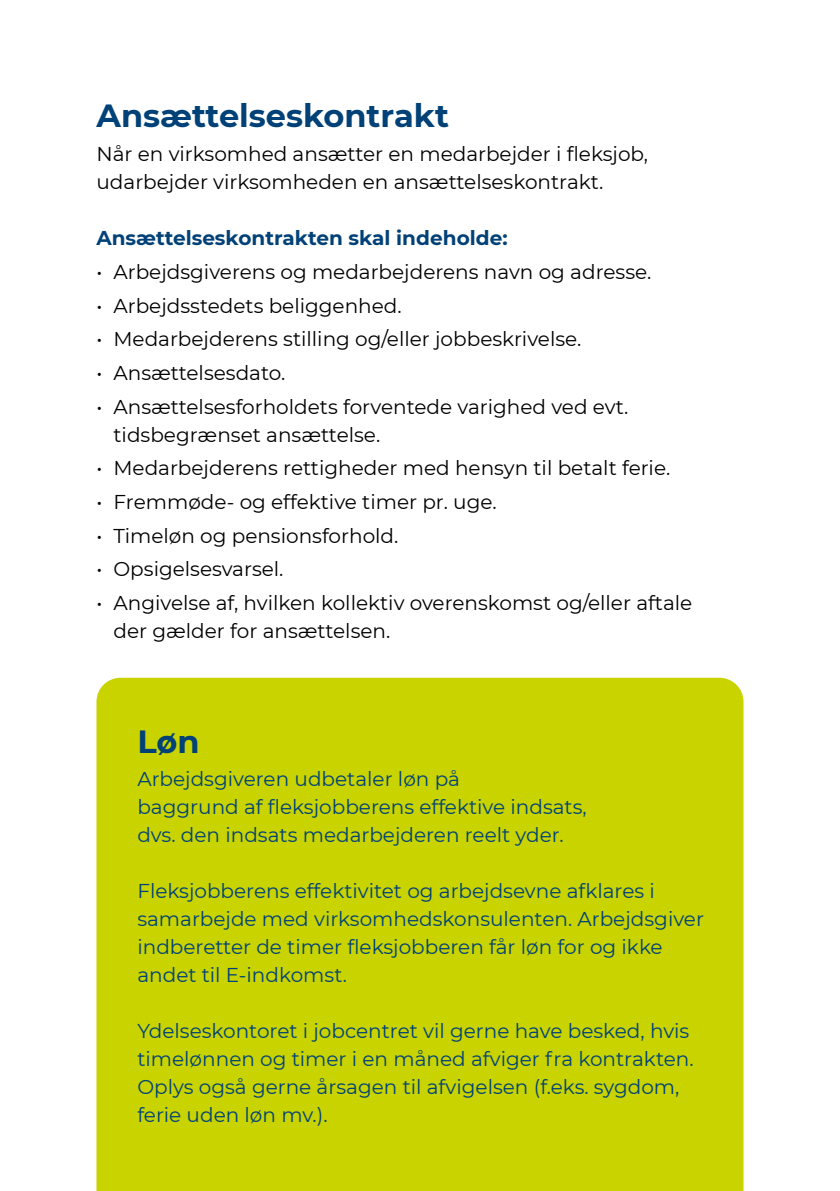
<style>
.page{position:relative;width:840px;height:1191px;background:#fff}
.page>*{position:absolute;margin:0;border:0;box-sizing:border-box;transform-origin:0 0}
.H2_overskrift_sider{font:700 32px "Montserrat";color:#004177}
.p_Brødtekst{font:20px/28px "Montserrat";color:#000}
.p_Brødtekst-2{font:20px/28px "Montserrat";color:#004177}
.p_Brødtekst-3{font:700 20px "Montserrat";color:#004177}
</style>
<div class="page">
<div style="left:96px;top:677px;width:647px;height:514px;background:#c8d300"></div>
<h2 class="H2_overskrift_sider" style="left:96px;top:93px;width:354px">Ansættelseskontrakt</h2>
<p class="p_Brødtekst" style="left:96px;top:139px;width:553px">Når en virksomhed ansætter en medarbejder i fleksjob, udarbejder virksomheden en ansættelseskontrakt.</p>
<p class="p_Brødtekst-3" style="left:96px;top:224px;width:412px">Ansættelseskontrakten skal indeholde:</p>
<p class="p_Brødtekst" style="left:96px;top:257px;width:556px">• Arbejdsgiverens og medarbejderens navn og adresse.</p>
<p class="p_Brødtekst" style="left:96px;top:291px;width:306px">• Arbejdsstedets beliggenhed.</p>
<p class="p_Brødtekst" style="left:96px;top:324px;width:486px">• Medarbejderens stilling og/eller jobbeskrivelse.</p>
<p class="p_Brødtekst" style="left:96px;top:358px;width:190px">• Ansættelsesdato.</p>
<p class="p_Brødtekst" style="left:113px;top:392px;width:516px;text-indent:-17px">• Ansættelsesforholdets forventede varighed ved evt. tidsbegrænset ansættelse.</p>
<p class="p_Brødtekst" style="left:96px;top:453px;width:575px">• Medarbejderens rettigheder med hensyn til betalt ferie.</p>
<p class="p_Brødtekst" style="left:96px;top:487px;width:401px">• Fremmøde- og effektive timer pr. uge.</p>
<p class="p_Brødtekst" style="left:96px;top:521px;width:303px">• Timeløn og pensionsforhold.</p>
<p class="p_Brødtekst" style="left:96px;top:554px;width:188px">• Opsigelsesvarsel.</p>
<p class="p_Brødtekst" style="left:113px;top:588px;width:580px;text-indent:-17px">• Angivelse af, hvilken kollektiv overenskomst og/eller aftale der gælder for ansættelsen.</p>
<h2 class="H2_overskrift_sider" style="left:137px;top:718px;width:64px">Løn</h2>
<p class="p_Brødtekst-2" style="left:137px;top:764px;width:450px">Arbejdsgiveren udbetaler løn på<br>baggrund af fleksjobberens effektive indsats, dvs. den indsats medarbejderen reelt yder.</p>
<p class="p_Brødtekst-2" style="left:137px;top:876px;width:568px">Fleksjobberens effektivitet og arbejdsevne afklares i samarbejde med virksomhedskonsulenten. Arbejdsgiver indberetter de timer fleksjobberen får løn for og ikke andet til E-indkomst.</p>
<p class="p_Brødtekst-2" style="left:137px;top:1016px;width:557px">Ydelseskontoret i jobcentret vil gerne have besked, hvis timelønnen og timer i en måned afviger fra kontrakten.<br>Oplys også gerne årsagen til afvigelsen (f.eks. sygdom, ferie uden løn mv.).</p>
</div>
